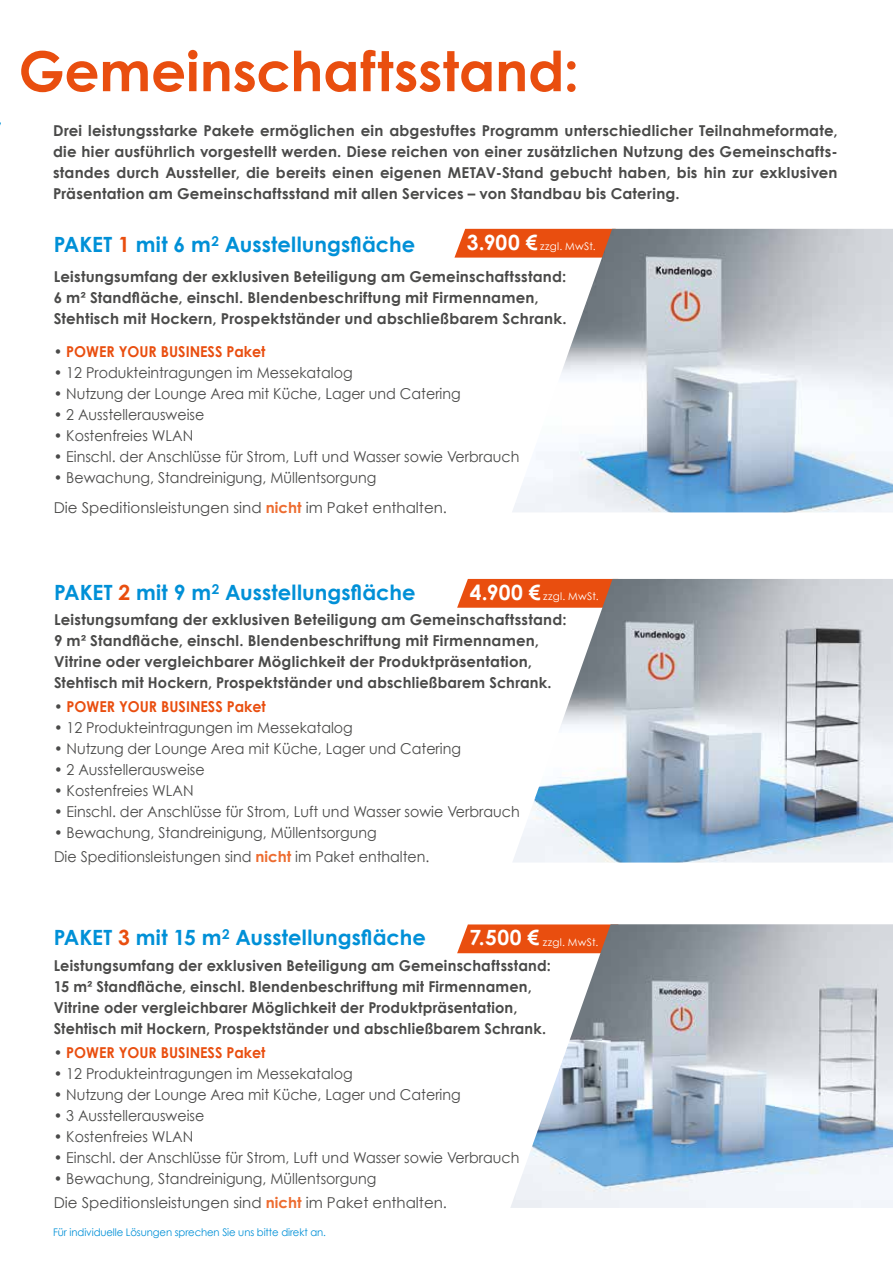
<style>
.page{position:relative;width:893px;height:1263px;background:#fff}
.page>*{position:absolute;margin:0;border:0;box-sizing:border-box;transform-origin:0 0}
.t1{font:700 55.05px "Century Gothic";letter-spacing:-.005em;color:#e94e0f}
.t2{font:700 21px "Century Gothic";letter-spacing:.005em;color:#0090d7}
.t3{font:700 21px "Century Gothic";letter-spacing:.03em;color:#fff}
.t4{font:700 15px/21px "Century Gothic";letter-spacing:.015em;color:#4a4a49}
.t5{font:15px/24px "Century Gothic";color:#4a4a49;scale:.95 1}
.t6{font:700 15px "Century Gothic";color:#e94e0f;scale:.95 1}
.t7{font:10.5px "Century Gothic";letter-spacing:-.01em;color:#0090d7;scale:.96 1}
.t8{font:10.5px "Century Gothic";letter-spacing:.025em;color:#fff}
.s1{color:#e94e0f}
.s2{font-weight:400;color:#4a4a49}
.s3{font-weight:700;color:#ed6c30}
</style>
<div class="page">
<svg style="left:454px;top:229px;width:58px;height:29px;background:#eb6129"></svg>
<svg style="left:457px;top:579px;width:55px;height:29px;background:#eb6129"></svg>
<svg style="left:457px;top:924px;width:53px;height:29px;background:#eb632b"></svg>
<img style="left:512px;top:229px;width:381px;height:283px">
<img style="left:512px;top:579px;width:381px;height:283px">
<img style="left:510px;top:924px;width:383px;height:284px">
<h1 class="t1" style="left:18px;top:37px;width:562px">Gemeinschaftsstand:</h1>
<p class="t4" style="left:53px;top:120px;width:786px;text-align:justify">Drei leistungsstarke Pakete ermöglichen ein abgestuftes Programm unterschiedlicher Teilnahmeformate, die hier ausführlich vorgestellt werden. Diese reichen von einer zusätzlichen Nutzung des Gemeinschafts&shy;standes durch Aussteller, die bereits einen eigenen METAV-Stand gebucht haben, bis hin zur exklusiven Präsentation am Gemeinschaftsstand mit allen Services – von Standbau bis Catering.</p>
<h2 class="t3" style="left:467px;top:229px;width:72px">3.900 €</h2>
<h2 class="t2" style="left:54px;top:231px;width:363px">PAKET <span class="s1">1</span> mit 6 m<sup>2</sup> Ausstellungsfläche</h2>
<p class="t4" style="left:54px;top:265px;width:514px">Leistungsumfang der exklusiven Beteiligung am Gemeinschaftsstand:<br>6 m² Standfläche, einschl. Blendenbeschriftung mit Firmennamen,<br>Stehtisch mit Hockern, Prospektständer und abschließbarem Schrank.</p>
<p class="t6" style="left:54px;top:342px;width:224px"><span class="s2">•</span> POWER YOUR BUSINESS Paket</p>
<p class="t5" style="left:54px;top:360px;width:316px">• 12 Produkteintragungen im Messekatalog</p>
<p class="t5" style="left:54px;top:381px;width:430px">• Nutzung der Lounge Area mit Küche, Lager und Catering</p>
<p class="t5" style="left:54px;top:402px;width:160px">• 2 Ausstellerausweise</p>
<p class="t5" style="left:54px;top:423px;width:148px">• Kostenfreies WLAN</p>
<p class="t5" style="left:54px;top:444px;width:492px">• Einschl. der Anschlüsse für Strom, Luft und Wasser sowie Verbrauch</p>
<p class="t5" style="left:54px;top:462px;width:416px;line-height:30px">• Bewachung, Standreinigung, Müllentsorgung<br>Die Speditionsleistungen sind <span class="s3">nicht</span> im Paket enthalten.</p>
<p class="t8" style="left:540px;top:240px;width:57px">zzgl. MwSt.</p>
<h2 class="t2" style="left:54px;top:579px;width:363px">PAKET <span class="s1">2</span> mit 9 m<sup>2</sup> Ausstellungsfläche</h2>
<p class="t4" style="left:54px;top:609px;width:514px">Leistungsumfang der exklusiven Beteiligung am Gemeinschaftsstand:<br>9 m² Standfläche, einschl. Blendenbeschriftung mit Firmennamen, Vitrine oder vergleichbarer Möglichkeit der Produktpräsentation, Stehtisch mit Hockern, Prospektständer und abschließbarem Schrank.</p>
<p class="t6" style="left:54px;top:697px;width:224px"><span class="s2">•</span> POWER YOUR BUSINESS Paket</p>
<p class="t5" style="left:54px;top:716px;width:316px">• 12 Produkteintragungen im Messekatalog</p>
<p class="t5" style="left:54px;top:737px;width:430px">• Nutzung der Lounge Area mit Küche, Lager und Catering</p>
<p class="t5" style="left:54px;top:758px;width:160px">• 2 Ausstellerausweise</p>
<p class="t5" style="left:54px;top:779px;width:148px">• Kostenfreies WLAN</p>
<p class="t5" style="left:54px;top:800px;width:492px">• Einschl. der Anschlüsse für Strom, Luft und Wasser sowie Verbrauch</p>
<p class="t5" style="left:54px;top:821px;width:397px">• Bewachung, Standreinigung, Müllentsorgung<br>Die Speditionsleistungen sind <span class="s3">nicht</span> im Paket enthalten.</p>
<h2 class="t3" style="left:470px;top:579px;width:72px">4.900 €</h2>
<p class="t8" style="left:543px;top:590px;width:57px">zzgl. MwSt.</p>
<h2 class="t2" style="left:54px;top:924px;width:374px">PAKET <span class="s1">3</span> mit 15 m<sup>2</sup> Ausstellungsfläche</h2>
<p class="t4" style="left:54px;top:954px;width:499px">Leistungsumfang der exklusiven Beteiligung am Gemeinschaftsstand:<br>15 m² Standfläche, einschl. Blendenbeschriftung mit Firmennamen, Vitrine oder vergleichbarer Möglichkeit der Produktpräsentation, Stehtisch mit Hockern, Prospektständer und abschließbarem Schrank.</p>
<p class="t6" style="left:54px;top:1043px;width:224px"><span class="s2">•</span> POWER YOUR BUSINESS Paket</p>
<p class="t5" style="left:54px;top:1061px;width:316px">• 12 Produkteintragungen im Messekatalog</p>
<p class="t5" style="left:54px;top:1082px;width:430px">• Nutzung der Lounge Area mit Küche, Lager und Catering</p>
<p class="t5" style="left:54px;top:1103px;width:160px">• 3 Ausstellerausweise</p>
<p class="t5" style="left:54px;top:1124px;width:148px">• Kostenfreies WLAN</p>
<p class="t5" style="left:54px;top:1145px;width:492px">• Einschl. der Anschlüsse für Strom, Luft und Wasser sowie Verbrauch</p>
<p class="t5" style="left:54px;top:1166px;width:416px">• Bewachung, Standreinigung, Müllentsorgung<br>Die Speditionsleistungen sind <span class="s3">nicht</span> im Paket enthalten.</p>
<h2 class="t3" style="left:469px;top:924px;width:71px">7.500 €</h2>
<p class="t8" style="left:543px;top:935px;width:57px">zzgl. MwSt.</p>
<p class="t7" style="left:53px;top:1226px;width:286px">Für individuelle Lösungen sprechen Sie uns bitte direkt an.</p>
</div>
